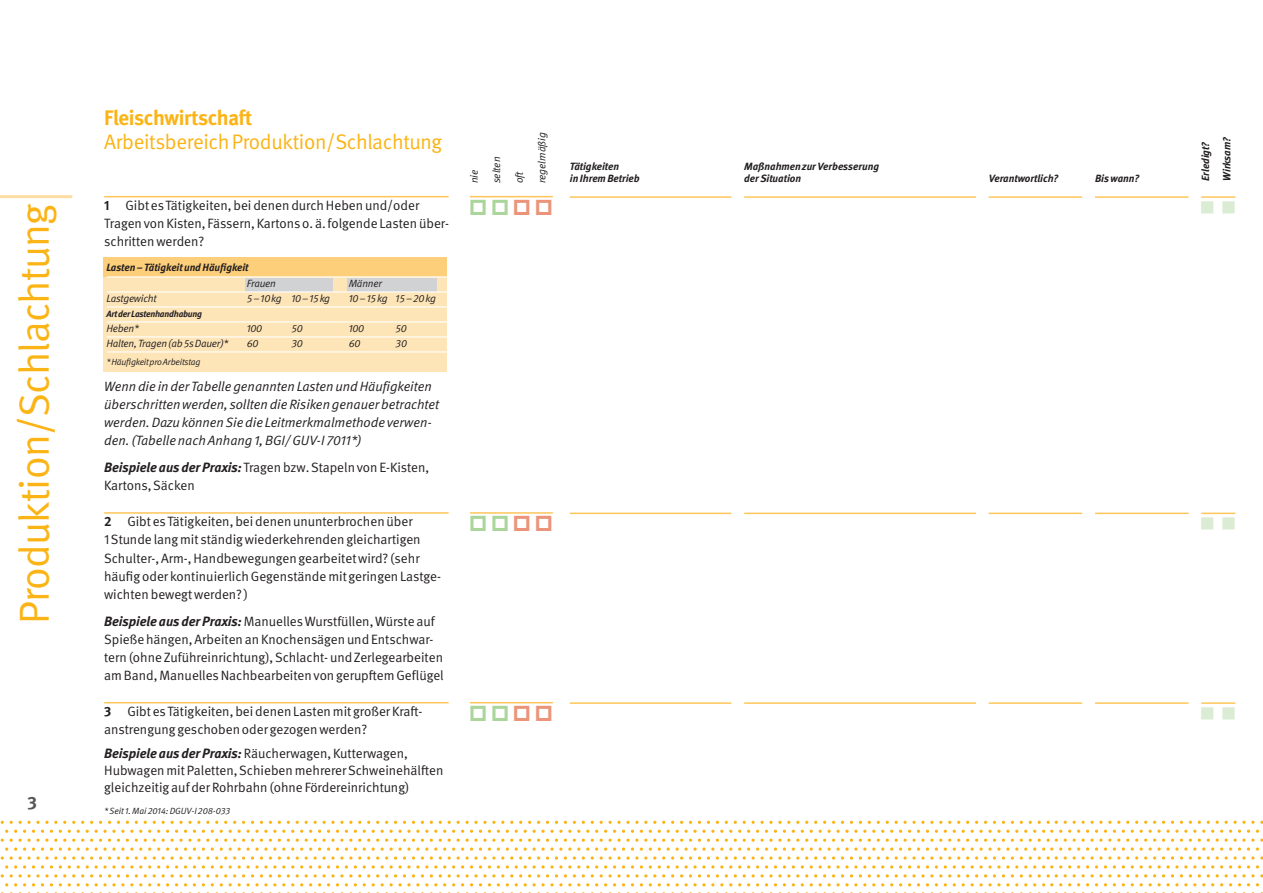
<style>
.page{position:relative;width:1263px;height:893px;background:#fff}
.page>*{position:absolute;margin:0;border:0;box-sizing:border-box;transform-origin:0 0}
.t1{font:42px "DGUV Meta";letter-spacing:-.015em;color:#fbb416}
.t2{font:21px "DGUV Meta";letter-spacing:-.015em;color:#fbb416}
.t3{font:700 21px "DGUV Meta";letter-spacing:-.015em;color:#fbb416}
.t4{font:700 18px "DGUV Meta";color:#57585a}
.t5{font:13.5px/18.1px "DGUV Meta";color:#231f20}
.t6{font:italic 13.5px/18.1px "DGUV Meta";color:#231f20}
.t7{font:italic 700 10.5px/12px "DGUV Meta";color:#231f20}
.t8{font:italic 10.5px "DGUV Meta";letter-spacing:-.02em;color:#231f20}
.t9{font:italic 10.5px/22.5px "DGUV Meta";letter-spacing:.005em;color:#231f20}
.t10{font:italic 9px "DGUV Meta";color:#231f20}
.t11{font:italic 9px "DGUV Meta";letter-spacing:-.02em;color:#231f20}
.t12{font:italic 700 9px "DGUV Meta";letter-spacing:-.02em;color:#231f20}
.s1{font-weight:700}
.s2{font-weight:700;font-style:italic}
</style>
<div class="page">
<svg style="left:162px;top:821px;width:38px;height:3px"></svg>
<svg style="left:305px;top:821px;width:38px;height:3px"></svg>
<svg style="left:448px;top:821px;width:47px;height:3px"></svg>
<svg style="left:600px;top:821px;width:38px;height:3px"></svg>
<svg style="left:743px;top:821px;width:38px;height:3px"></svg>
<svg style="left:886px;top:821px;width:38px;height:3px"></svg>
<svg style="left:238px;top:883px;width:38px;height:3px"></svg>
<svg style="left:381px;top:883px;width:38px;height:3px"></svg>
<svg style="left:524px;top:883px;width:38px;height:3px"></svg>
<svg style="left:667px;top:883px;width:38px;height:3px"></svg>
<svg style="left:810px;top:883px;width:38px;height:3px"></svg>
<svg style="left:953px;top:883px;width:47px;height:3px"></svg>
<svg style="left:242px;top:830px;width:231px;height:47px"></svg>
<svg style="left:474px;top:830px;width:205px;height:47px"></svg>
<svg style="left:680px;top:830px;width:249px;height:47px"></svg>
<svg style="left:162px;top:892px;width:38px;height:1px"></svg>
<svg style="left:305px;top:892px;width:38px;height:1px"></svg>
<svg style="left:448px;top:892px;width:47px;height:1px"></svg>
<svg style="left:600px;top:892px;width:38px;height:1px"></svg>
<svg style="left:743px;top:892px;width:38px;height:1px"></svg>
<svg style="left:886px;top:892px;width:38px;height:1px"></svg>
<svg style="left:19px;top:821px;width:38px;height:3px"></svg>
<svg style="left:95px;top:883px;width:38px;height:3px"></svg>
<svg style="left:1px;top:830px;width:240px;height:47px"></svg>
<svg style="left:19px;top:892px;width:38px;height:1px"></svg>
<svg style="left:1029px;top:821px;width:29px;height:3px"></svg>
<svg style="left:1064px;top:821px;width:38px;height:3px"></svg>
<svg style="left:1207px;top:821px;width:38px;height:3px"></svg>
<svg style="left:1042px;top:883px;width:11px;height:3px"></svg>
<svg style="left:1131px;top:883px;width:38px;height:3px"></svg>
<svg style="left:1180px;top:830px;width:83px;height:38px"></svg>
<svg style="left:930px;top:830px;width:248px;height:47px"></svg>
<svg style="left:1207px;top:874px;width:38px;height:3px"></svg>
<svg style="left:1029px;top:892px;width:29px;height:1px"></svg>
<svg style="left:1064px;top:892px;width:38px;height:1px"></svg>
<svg style="left:1207px;top:892px;width:38px;height:1px"></svg>
<hr style="left:104px;top:196px;width:345px;height:1px;background:#fec65a">
<hr style="left:470px;top:196px;width:83px;height:1px;background:#fec65a">
<hr style="left:0;top:195px;width:72px;height:3px;background:#fedda3">
<hr style="left:470px;top:512px;width:83px;height:2px;background:#fec65a">
<hr style="left:104px;top:512px;width:345px;height:2px;background:#fec65a">
<hr style="left:470px;top:702px;width:83px;height:1px;background:#fec65a">
<hr style="left:104px;top:702px;width:345px;height:1px;background:#fec65a">
<div style="left:103px;top:257px;width:344px;height:115px;background:#fee5b8"></div>
<div style="left:103px;top:257px;width:344px;height:19px;background:#fecf7a"></div>
<div style="left:245px;top:278px;width:87px;height:13px;background:#d1d2d4"></div>
<div style="left:348px;top:278px;width:89px;height:13px;background:#d1d2d4"></div>
<hr style="left:107px;top:291px;width:344px;height:1px;background:#fff">
<hr style="left:107px;top:276px;width:344px;height:1px;background:#fff">
<hr style="left:107px;top:306px;width:344px;height:1px;background:#fff">
<hr style="left:107px;top:321px;width:344px;height:1px;background:#fff">
<hr style="left:107px;top:336px;width:344px;height:1px;background:#fff">
<hr style="left:107px;top:351px;width:344px;height:1px;background:#fff">
<hr style="left:570px;top:196px;width:161px;height:2px;background:#fec65a">
<hr style="left:1095px;top:196px;width:93px;height:2px;background:#fec65a">
<hr style="left:744px;top:196px;width:232px;height:2px;background:#fec65a">
<hr style="left:989px;top:196px;width:93px;height:2px;background:#fec65a">
<hr style="left:570px;top:513px;width:161px;height:1px;background:#fec65a">
<hr style="left:1095px;top:513px;width:93px;height:1px;background:#fec65a">
<hr style="left:744px;top:513px;width:232px;height:1px;background:#fec65a">
<hr style="left:989px;top:513px;width:93px;height:1px;background:#fec65a">
<hr style="left:570px;top:702px;width:161px;height:2px;background:#fec65a">
<hr style="left:1095px;top:702px;width:93px;height:2px;background:#fec65a">
<hr style="left:744px;top:702px;width:232px;height:2px;background:#fec65a">
<hr style="left:989px;top:702px;width:93px;height:2px;background:#fec65a">
<hr style="left:1201px;top:196px;width:34px;height:2px;background:#fec65a">
<hr style="left:1201px;top:513px;width:34px;height:1px;background:#fec65a">
<hr style="left:1201px;top:702px;width:34px;height:2px;background:#fec65a">
<h1 class="t1" style="left:18px;top:624px;width:422px;rotate:-90deg">Produktion/Schlachtung</h1>
<h3 class="t4" style="left:28px;top:795px;width:11px">3</h3>
<h2 class="t3" style="left:104px;top:109px;width:150px">Fleischwirtschaft</h2>
<h2 class="t2" style="left:104px;top:134px;width:339px">Arbeitsbereich Produktion/Schlachtung</h2>
<p class="t5" style="left:104px;top:197px;width:346px"><span class="s1">1</span> Gibt es Tätigkeiten, bei denen durch Heben und/oder<br>Tragen von Kisten, Fässern, Kartons o. ä. folgende Lasten über&shy;schritten werden?</p>
<p class="t7" style="left:106px;top:262px;width:144px">Lasten – Tätigkeit und Häufigkeit</p>
<p class="t8" style="left:247px;top:279px;width:31px">Frauen</p>
<p class="t8" style="left:349px;top:279px;width:35px">Männer</p>
<p class="t8" style="left:106px;top:294px;width:52px">Lastgewicht</p>
<p class="t8" style="left:247px;top:294px;width:85px">5 – 10 kg 10 – 15 kg</p>
<p class="t8" style="left:349px;top:294px;width:89px">10 – 15 kg 15 – 20 kg</p>
<p class="t12" style="left:106px;top:310px;width:97px">Art der Lastenhandhabung</p>
<p class="t8" style="left:106px;top:324px;width:34px">Heben*</p>
<p class="t8" style="left:247px;top:324px;width:17px">100</p>
<p class="t8" style="left:291px;top:324px;width:13px">50</p>
<p class="t8" style="left:349px;top:324px;width:17px">100</p>
<p class="t8" style="left:396px;top:324px;width:13px">50</p>
<p class="t8" style="left:106px;top:339px;width:123px">Halten, Tragen (ab 5s Dauer)*</p>
<p class="t8" style="left:247px;top:339px;width:13px">60</p>
<p class="t8" style="left:291px;top:339px;width:13px">30</p>
<p class="t8" style="left:349px;top:339px;width:13px">60</p>
<p class="t8" style="left:396px;top:339px;width:13px">30</p>
<p class="t11" style="left:106px;top:359px;width:95px">* Häufigkeit pro Arbeitstag</p>
<p class="t6" style="left:104px;top:378px;width:336px">Wenn die in der Tabelle genannten Lasten und Häufigkeiten überschritten werden, sollten die Risiken genauer betrachtet werden. Dazu können Sie die Leitmerkmalmethode verwen&shy;den. (Tabelle nach Anhang 1, BGI/ GUV-I 7011*)</p>
<p class="t5" style="left:104px;top:459px;width:327px"><span class="s2">Beispiele aus der Praxis:</span> Tragen bzw. Stapeln von E-Kisten,<br>Kartons, Säcken</p>
<p class="t5" style="left:104px;top:514px;width:338px"><span class="s1">2</span> Gibt es Tätigkeiten, bei denen ununterbrochen über<br>1 Stunde lang mit ständig wiederkehrenden gleichartigen Schulter-, Arm-, Handbewegungen gearbeitet wird? (sehr häufig oder kontinuierlich Gegenstände mit geringen Lastge&shy;wichten bewegt werden? )</p>
<p class="t5" style="left:104px;top:613px;width:341px"><span class="s2">Beispiele aus der Praxis:</span>Manuelles Wurstfüllen, Würste auf Spieße hängen, Arbeiten an Knochensägen und Entschwar&shy;tern (ohne Zuführeinrichtung), Schlacht- und Zerlegearbeiten am Band, Manuelles Nachbearbeiten von gerupftem Geflügel</p>
<p class="t5" style="left:104px;top:703px;width:320px"><span class="s1">3</span> Gibt es Tätigkeiten, bei denen Lasten mit großer Kraft&shy;anstrengung geschoben oder gezogen werden?</p>
<p class="t5" style="left:104px;top:745px;width:341px;line-height:17.2px"><span class="s2">Beispiele aus der Praxis:</span> Räucherwagen, Kutterwagen,<br>Hubwagen mit Paletten, Schieben mehrerer Schweinehälften gleichzeitig auf der Rohrbahn (ohne Fördereinrichtung)</p>
<p class="t10" style="left:104px;top:807px;width:128px">* Seit 1. Mai 2014: DGUV-I 208-033</p>
<p class="t9" style="left:464px;top:183px;width:53px;rotate:-90deg">nie<br>selten<br>oft regelmäßig</p>
<p class="t7" style="left:570px;top:161px;width:71px">Tätigkeiten<br>in Ihrem Betrieb</p>
<p class="t7" style="left:744px;top:161px;width:136px">Maßnahmen zur Verbesserung der Situation</p>
<p class="t7" style="left:989px;top:173px;width:71px">Verantwortlich?</p>
<p class="t7" style="left:1095px;top:173px;width:46px">Bis wann?</p>
<p class="t7" style="left:1196px;top:181px;width:45px;line-height:21.3px;rotate:-90deg">Erledigt?<br>Wirksam?</p>
</div>
